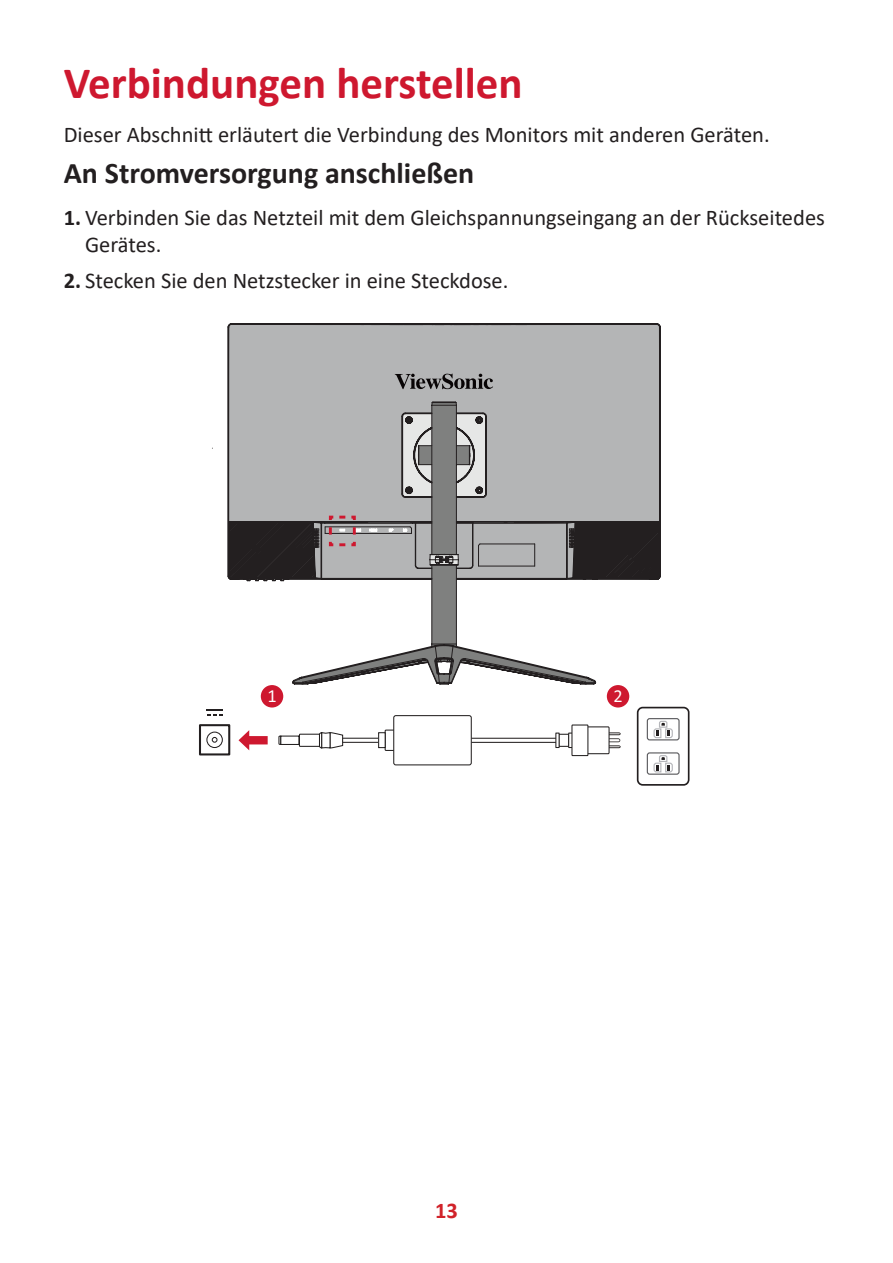
<style>
.page{position:relative;width:893px;height:1263px;background:#fff}
.page>*{position:absolute;margin:0;border:0;box-sizing:border-box;transform-origin:0 0}
.t1{font:700 45px "Calibri";color:#ce182f}
.t2{font:700 30px "Calibri";color:#231f20}
.t3{font:22.5px/27px "Calibri";color:#231f20}
.t4{font:700 22.5px "Calibri";color:#d1232a}
.t5{font:18.3px "Calibri";color:#fff}
.s1{font-weight:700}
</style>
<div class="page">
<svg style="left:212px;top:324px;width:448px;height:255px;background:#b8b9b9"></svg>
<svg style="left:395px;top:374px;width:98px;height:15px"></svg>
<div style="left:637px;top:707px;width:52px;height:79px;border:2px solid #231f20;border-radius:5px"></div>
<div style="left:647px;top:718px;width:33px;height:22px;border:1px solid #5c5c5f;border-radius:2px"></div>
<svg style="left:653px;top:720px;width:20px;height:19px"></svg>
<div style="left:647px;top:752px;width:33px;height:23px;border:1px solid #5c5c5f;border-radius:2px"></div>
<svg style="left:653px;top:755px;width:20px;height:18px"></svg>
<svg style="left:238px;top:730px;width:30px;height:21px"></svg>
<svg style="left:207px;top:709px;width:16px;height:7px"></svg>
<svg style="left:206px;top:731px;width:17px;height:17px"></svg>
<div style="left:199px;top:724px;width:31px;height:31px;border:2px solid #231f20"></div>
<div style="left:260px;top:684px;width:24px;height:24px;background:#ce182f;border-radius:50%"></div>
<div style="left:259px;top:683px;width:26px;height:27px;border:2px solid #fff;border-radius:50%"></div>
<div style="left:606px;top:684px;width:24px;height:24px;background:#ce182f;border-radius:50%"></div>
<div style="left:605px;top:683px;width:26px;height:27px;border:2px solid #fff;border-radius:50%"></div>
<svg style="left:229px;top:401px;width:431px;height:283px"></svg>
<div style="left:471px;top:738px;width:124px;height:5px;border:1px solid #221f1f"></div>
<div style="left:559px;top:734px;width:10px;height:12px;background:#fff"></div>
<div style="left:558px;top:734px;width:11px;height:13px;border:1px solid #221f1f"></div>
<svg style="left:610px;top:732px;width:11px;height:16px"></svg>
<svg style="left:608px;top:738px;width:12px;height:4px"></svg>
<div style="left:569px;top:733px;width:6px;height:14px;background:#fff"></div>
<div style="left:568px;top:732px;width:7px;height:16px;border:1px solid #221f1f"></div>
<svg style="left:555px;top:733px;width:5px;height:15px"></svg>
<div style="left:575px;top:727px;width:34px;height:27px;background:#fff"></div>
<div style="left:575px;top:726px;width:35px;height:28px;border:1px solid #221f1f"></div>
<svg style="left:571px;top:724px;width:18px;height:33px"></svg>
<div style="left:342px;top:738px;width:117px;height:5px;border:1px solid #221f1f"></div>
<div style="left:385px;top:730px;width:35px;height:20px;background:#fff"></div>
<div style="left:385px;top:729px;width:35px;height:22px;border:1px solid #221f1f"></div>
<div style="left:394px;top:716px;width:77px;height:49px;background:#fff;border-radius:2px"></div>
<div style="left:393px;top:715px;width:79px;height:50px;border:1px solid #221f1f;border-radius:2px"></div>
<svg style="left:278px;top:732px;width:66px;height:17px"></svg>
<div style="left:379px;top:733px;width:6px;height:15px;background:#fff"></div>
<div style="left:378px;top:732px;width:8px;height:16px;border:1px solid #221f1f"></div>
<h1 class="t1" style="left:64px;top:51px;width:460px">Verbindungen herstellen</h1>
<p class="t3" style="left:64px;top:120px;width:707px">Dieser Abschnitt erläutert die Verbindung des Monitors mit anderen Geräten.</p>
<h2 class="t2" style="left:64px;top:151px;width:412px">An Stromversorgung anschließen</h2>
<p class="t3" style="left:85px;top:204px;width:741px;text-indent:-21px"><span class="s1">1.</span> Verbinden Sie das Netzteil mit dem Gleichspannungseingang an der Rückseitedes<br>Gerätes.</p>
<p class="t3" style="left:64px;top:266px;width:446px"><span class="s1">2.</span> Stecken Sie den Netzstecker in eine Steckdose.</p>
<p class="t5" style="left:267px;top:683px;width:11px">1</p>
<p class="t5" style="left:613px;top:683px;width:11px">2</p>
<p class="t4" style="left:435px;top:1194px;width:24px">13</p>
</div>
